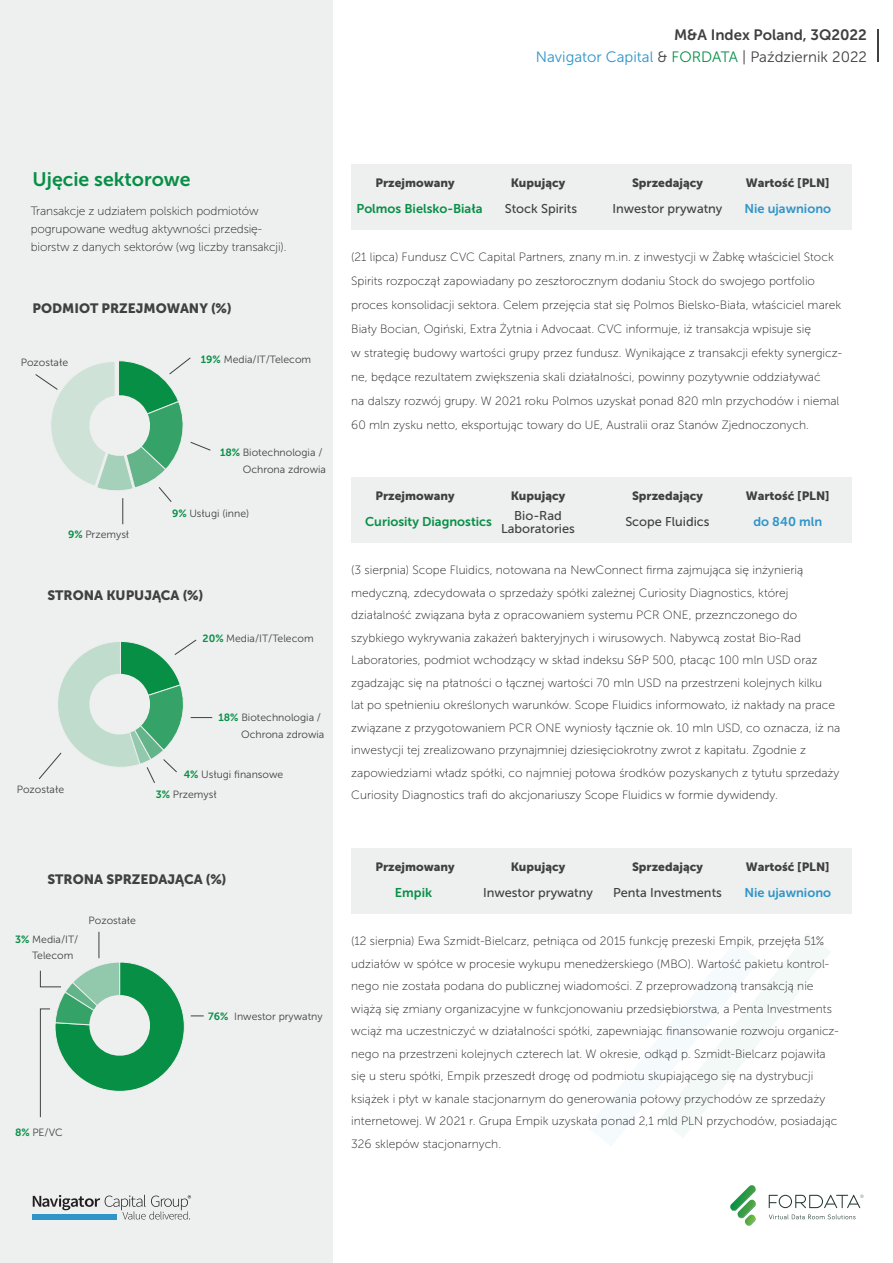
<style>
.page{position:relative;width:893px;height:1263px;background:#fff}
.page>*{position:absolute;margin:0;border:0;box-sizing:border-box;transform-origin:0 0}
.t1{font:19.5px "Museo Sans 700";color:#078f46}
.t2{font:15px "Museo Sans 300";color:#404041}
.t3{font:15px "Museo Sans 700";color:#404041}
.t4{font:13.5px "Museo Sans 900";color:#404041}
.t5{font:12.75px/12.6px "Museo Sans 500";color:#404041;text-align:center}
.t6{font:12.75px "Museo Sans 700";color:#078f46}
.t7{font:12.75px "Museo Sans 700";color:#2f95c8}
.t8{font:12px/22.5px "Museo Sans 100";color:#231f20}
.t9{font:12px "Museo Sans 900";color:#404041}
.t10{font:10.5px/16.5px "Museo Sans 300";color:#404041}
.s1{color:#2f95c8}
.s2{color:#078f46}
.s3{font-family:"Museo Sans 700";color:#078f46}
</style>
<div class="page">
<svg style="left:660px;top:933px;width:170px;height:204px"></svg>
<hr style="left:877px;top:29px;width:1px;height:33px;background:#404041">
<div style="left:0;top:1px;width:332px;height:1262px;background:#eeefef"></div>
<svg style="left:33px;top:1195px;width:158px;height:24px"></svg>
<div style="left:351px;top:477px;width:501px;height:66px;background:#eeefef"></div>
<div style="left:351px;top:848px;width:501px;height:66px;background:#eeefef"></div>
<div style="left:351px;top:164px;width:501px;height:66px;background:#eeefef"></div>
<svg style="left:769px;top:1214px;width:86px;height:5px"></svg>
<svg style="left:730px;top:1185px;width:26px;height:41px"></svg>
<svg style="left:769px;top:1195px;width:94px;height:13px"></svg>
<svg style="left:38px;top:639px;width:174px;height:144px"></svg>
<div style="left:55px;top:962px;width:129px;height:129px;background:#078f46;border-radius:64px"></div>
<svg style="left:191px;top:1015px;width:13px;height:1px"></svg>
<svg style="left:40px;top:932px;width:113px;height:186px"></svg>
<svg style="left:35px;top:357px;width:176px;height:167px"></svg>
<p class="t3" style="left:674px;top:27px;width:194px">M&amp;A Index Poland, 3Q2022</p>
<p class="t2" style="left:536px;top:48px;width:333px"><span class="s1">Navigator Capital</span> &amp; <span class="s2">FORDATA</span> | Październik 2022</p>
<h1 class="t1" style="left:32px;top:168px;width:160px">Ujęcie sektorowe</h1>
<p class="t8" style="left:31px;top:202px;width:257px;line-height:18px">Transakcje z udziałem polskich podmiotów pogrupowane według aktywności przedsię&shy;biorstw z danych sektorów (wg liczby transakcji).</p>
<p class="t4" style="left:32px;top:301px;width:201px">PODMIOT PRZEJMOWANY (%)</p>
<p class="t10" style="left:21px;top:355px;width:49px">Pozostałe</p>
<p class="t10" style="left:68px;top:526px;width:63px"><span class="s3">9%</span> Przemysł</p>
<p class="t10" style="left:201px;top:352px;width:112px"><span class="s3">19%</span> Media/IT/Telecom</p>
<p class="t10" style="left:243px;top:444px;width:85px;text-indent:-23px"><span class="s3">18%</span> Biotechnologia /<br>Ochrona zdrowia</p>
<p class="t10" style="left:172px;top:505px;width:79px"><span class="s3">9%</span> Usługi (inne)</p>
<p class="t4" style="left:47px;top:587px;width:157px">STRONA KUPUJĄCA (%)</p>
<p class="t10" style="left:17px;top:781px;width:49px">Pozostałe</p>
<p class="t10" style="left:203px;top:630px;width:112px"><span class="s3">20%</span> Media/IT/Telecom</p>
<p class="t10" style="left:241px;top:709px;width:85px;text-indent:-23px"><span class="s3">18%</span> Biotechnologia /<br>Ochrona zdrowia</p>
<p class="t10" style="left:156px;top:764px;width:129px;line-height:20.2px;text-indent:28px"><span class="s3">4%</span> Usługi finansowe<br><span class="s3">3%</span> Przemysł</p>
<p class="t4" style="left:47px;top:871px;width:180px">STRONA SPRZEDAJĄCA (%)</p>
<p class="t10" style="left:32px;top:931px;width:48px;text-indent:-17px"><span class="s3">3%</span> Media/IT/<br>Telecom</p>
<p class="t10" style="left:89px;top:912px;width:49px">Pozostałe</p>
<p class="t10" style="left:15px;top:1124px;width:49px"><span class="s3">8%</span> PE/VC</p>
<p class="t10" style="left:208px;top:1008px;width:116px"><span class="s3">76%</span> Inwestor prywatny</p>
<p class="t9" style="left:375px;top:176px;width:81px">Przejmowany</p>
<p class="t9" style="left:511px;top:176px;width:56px">Kupujący</p>
<p class="t9" style="left:632px;top:176px;width:72px">Sprzedający</p>
<p class="t9" style="left:746px;top:176px;width:85px">Wartość [PLN]</p>
<p class="t6" style="left:356px;top:201px;width:128px">Polmos Bielsko-Biała</p>
<p class="t5" style="left:505px;top:202px;width:74px">Stock Spirits</p>
<p class="t5" style="left:612px;top:202px;width:111px">Inwestor prywatny</p>
<p class="t7" style="left:744px;top:201px;width:88px">Nie ujawniono</p>
<p class="t8" style="left:351px;top:245px;width:492px;line-height:24px">(21 lipca) Fundusz CVC Capital Partners, znany m.in. z inwestycji w Żabkę właściciel Stock Spirits rozpoczął zapowiadany po zeszłorocznym dodaniu Stock do swojego portfolio proces konsolidacji sektora. Celem przejęcia stał się Polmos Bielsko-Biała, właściciel marek Biały Bocian, Ogiński, Extra Żytnia i Advocaat. CVC informuje, iż transakcja wpisuje się<br>w strategię budowy wartości grupy przez fundusz. Wynikające z transakcji efekty synergicz&shy;ne, będące rezultatem zwiększenia skali działalności, powinny pozytywnie oddziaływać<br>na dalszy rozwój grupy. W 2021 roku Polmos uzyskał ponad 820 mln przychodów i niemal 60 mln zysku netto, eksportując towary do UE, Australii oraz Stanów Zjednoczonych.</p>
<p class="t9" style="left:375px;top:489px;width:81px">Przejmowany</p>
<p class="t9" style="left:511px;top:489px;width:56px">Kupujący</p>
<p class="t9" style="left:632px;top:489px;width:72px">Sprzedający</p>
<p class="t9" style="left:746px;top:489px;width:85px">Wartość [PLN]</p>
<p class="t6" style="left:365px;top:515px;width:128px">Curiosity Diagnostics</p>
<p class="t5" style="left:501px;top:510px;width:75px">Bio-Rad<br>Laboratories</p>
<p class="t5" style="left:625px;top:516px;width:86px">Scope Fluidics</p>
<p class="t7" style="left:753px;top:515px;width:70px">do 840 mln</p>
<p class="t8" style="left:351px;top:559px;width:490px">(3 sierpnia) Scope Fluidics, notowana na NewConnect firma zajmująca się inżynierią medyczną, zdecydowała o sprzedaży spółki zależnej Curiosity Diagnostics, której działalność związana była z opracowaniem systemu PCR ONE, przeznczonego do szybkiego wykrywania zakażeń bakteryjnych i wirusowych. Nabywcą został Bio-Rad Laboratories, podmiot wchodzący w skład indeksu S&amp;P 500, płacąc 100 mln USD oraz zgadzając się na płatności o łącznej wartości 70 mln USD na przestrzeni kolejnych kilku<br>lat po spełnieniu określonych warunków. Scope Fluidics informowało, iż nakłady na prace związane z przygotowaniem PCR ONE wyniosły łącznie ok. 10 mln USD, co oznacza, iż na inwestycji tej zrealizowano przynajmniej dziesięciokrotny zwrot z kapitału. Zgodnie z zapowiedziami władz spółki, co najmniej połowa środków pozyskanych z tytułu sprzedaży Curiosity Diagnostics trafi do akcjonariuszy Scope Fluidics w formie dywidendy.</p>
<p class="t9" style="left:375px;top:860px;width:81px">Przejmowany</p>
<p class="t9" style="left:511px;top:860px;width:56px">Kupujący</p>
<p class="t9" style="left:632px;top:860px;width:72px">Sprzedający</p>
<p class="t9" style="left:746px;top:860px;width:85px">Wartość [PLN]</p>
<p class="t6" style="left:395px;top:886px;width:39px">Empik</p>
<p class="t5" style="left:483px;top:886px;width:111px">Inwestor prywatny</p>
<p class="t5" style="left:613px;top:886px;width:110px">Penta Investments</p>
<p class="t7" style="left:744px;top:886px;width:88px">Nie ujawniono</p>
<p class="t8" style="left:351px;top:930px;width:489px">(12 sierpnia) Ewa Szmidt-Bielcarz, pełniąca od 2015 funkcję prezeski Empik, przejęła 51% udziałów w spółce w procesie wykupu menedżerskiego (MBO). Wartość pakietu kontrol&shy;nego nie została podana do publicznej wiadomości. Z przeprowadzoną transakcją nie wiążą się zmiany organizacyjne w funkcjonowaniu przedsiębiorstwa, a Penta Investments wciąż ma uczestniczyć w działalności spółki, zapewniając finansowanie rozwoju organicz&shy;nego na przestrzeni kolejnych czterech lat. W okresie, odkąd p. Szmidt-Bielcarz pojawiła się u steru spółki, Empik przeszedł drogę od podmiotu skupiającego się na dystrybucji książek i płyt w kanale stacjonarnym do generowania połowy przychodów ze sprzedaży internetowej. W 2021 r. Grupa Empik uzyskała ponad 2,1 mld PLN przychodów, posiadając 326 sklepów stacjonarnych.</p>
</div>
